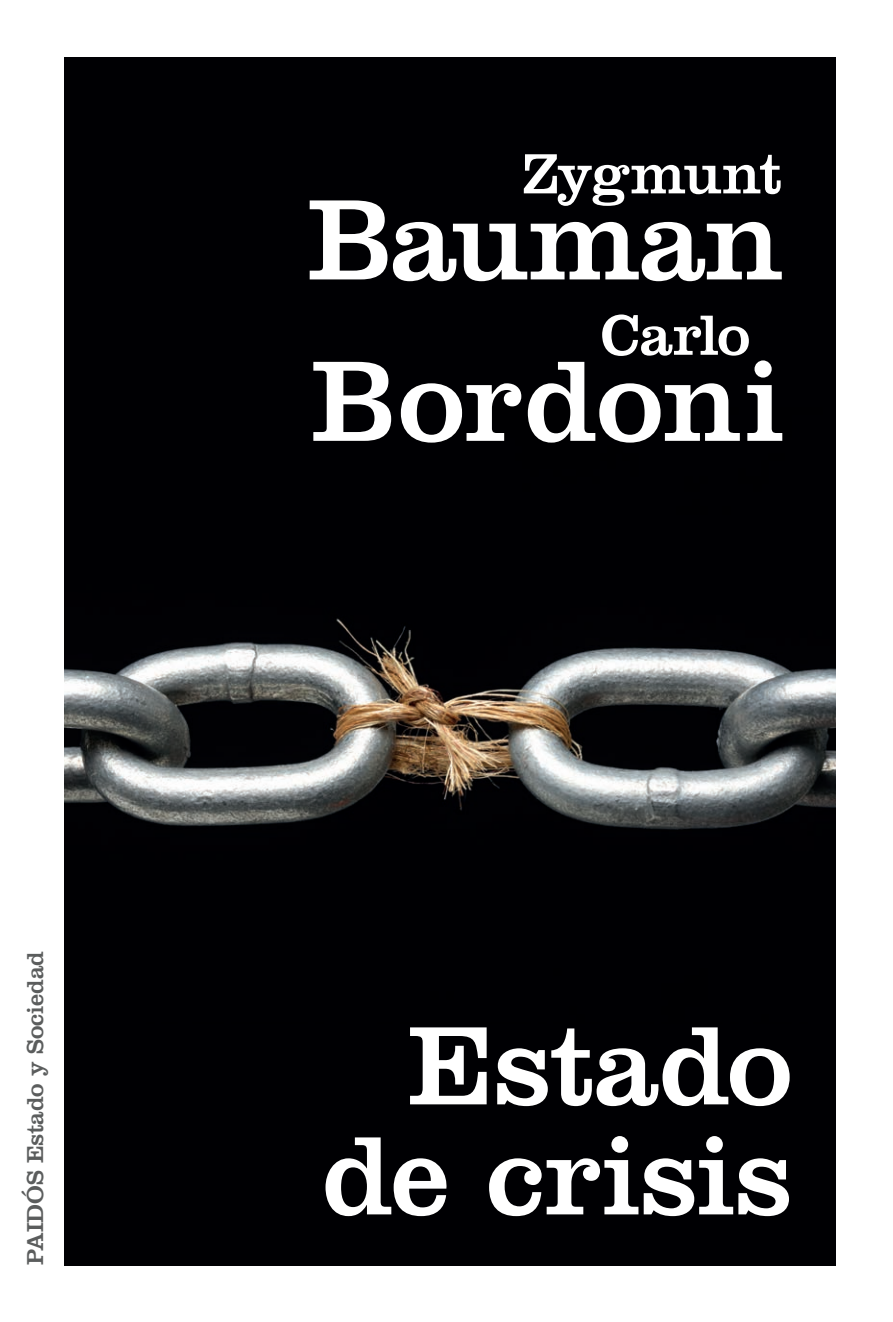
<style>
.page{position:relative;width:893px;height:1322px;background:#fff}
.page>*{position:absolute;margin:0;border:0;box-sizing:border-box;transform-origin:0 0}
.t1{font:119px/161.4px "Clarendon LT Std";letter-spacing:-.005em;color:#fff}
.t2{font:116px/110px "Clarendon LT Std";letter-spacing:-.005em;color:#fff;text-align:right}
.t3{font:59px "Clarendon LT Std";letter-spacing:-.03em;color:#fff}
.t4{font:24px "Clarendon LT Std";color:#5b5d5d}
</style>
<div class="page">
<div style="left:64px;top:57px;width:771px;height:1207px;background:#000003"></div>
<img style="left:64px;top:618px;width:771px;height:212px">
<p class="t4" style="left:27px;top:1264px;width:315px;rotate:-90deg">PAIDÓS Estado y Sociedad</p>
<h3 class="t3" style="left:522px;top:153px;width:261px">Zygmunt</h3>
<h1 class="t1" style="left:307px;top:170px;width:478px">Bauman<br>Bordoni</h1>
<h3 class="t3" style="left:600px;top:314px;width:151px">Carlo</h3>
<h2 class="t2" style="left:322px;top:1021px;width:471px">Estado de crisis</h2>
</div>
